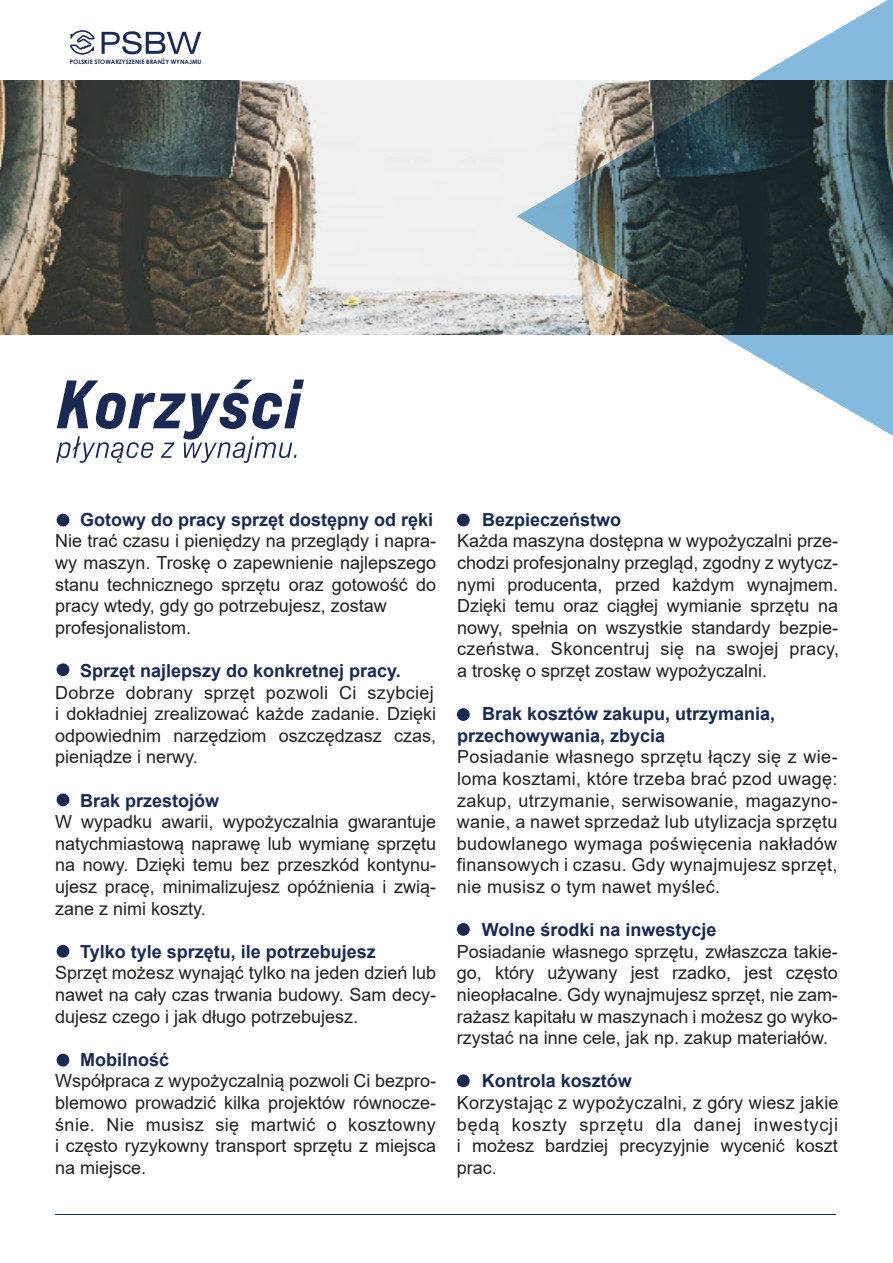
<style>
.page{position:relative;width:893px;height:1263px;background:#fff}
.page>*{position:absolute;margin:0;border:0;box-sizing:border-box;transform-origin:0 0}
.t1{font:18px/21.6px "Arial";color:#231f20;text-align:justify}
.t2{font:700 18px/21.6px "Arial";color:#192953}
.t3{font:700 6.15px "Century Gothic";color:#192953}
</style>
<div class="page">
<img style="left:1px;top:80px;width:516px;height:254px">
<svg style="left:70px;top:31px;width:25px;height:24px"></svg>
<svg style="left:102px;top:31px;width:99px;height:23px"></svg>
<div style="left:57px;top:514px;width:12px;height:12px;background:#192953;border-radius:50%"></div>
<div style="left:457px;top:514px;width:13px;height:12px;background:#192953;border-radius:50%"></div>
<div style="left:457px;top:708px;width:13px;height:13px;background:#192953;border-radius:50%"></div>
<div style="left:457px;top:923px;width:13px;height:13px;background:#192953;border-radius:50%"></div>
<div style="left:457px;top:1074px;width:13px;height:13px;background:#192953;border-radius:50%"></div>
<div style="left:57px;top:663px;width:12px;height:13px;background:#192953;border-radius:50%"></div>
<div style="left:57px;top:793px;width:12px;height:13px;background:#192953;border-radius:50%"></div>
<div style="left:57px;top:945px;width:12px;height:13px;background:#192953;border-radius:50%"></div>
<div style="left:57px;top:1054px;width:12px;height:12px;background:#192953;border-radius:50%"></div>
<svg style="left:56px;top:380px;width:248px;height:83px"></svg>
<hr style="left:55px;top:1214px;width:781px;height:1px;background:#192953">
<svg style="left:517px;top:0;width:376px;height:436px"></svg>
<p class="t3" style="left:70px;top:57px;width:133px">POLSKIE STOWARZYSZENIE BRANŻY WYNAJMU</p>
<p class="t2" style="left:80px;top:509px;width:355px">Gotowy do pracy sprzęt dostępny od ręki</p>
<p class="t1" style="left:55px;top:530px;width:383px;text-align:left">Nie trać czasu i pieniędzy na przeglądy i napra&shy;wy maszyn. Troskę o zapewnienie najlepszego stanu technicznego sprzętu oraz gotowość do pracy wtedy, gdy go potrzebujesz, zostaw profesjonalistom.</p>
<p class="t2" style="left:80px;top:660px;width:322px">Sprzęt najlepszy do konkretnej pracy.</p>
<p class="t1" style="left:55px;top:681px;width:383px">Dobrze dobrany sprzęt pozwoli Ci szybciej i dokładniej zrealizować każde zadanie. Dzięki odpowiednim narzędziom oszczędzasz czas, pieniądze i nerwy.</p>
<p class="t2" style="left:80px;top:790px;width:141px">Brak przestojów</p>
<p class="t1" style="left:55px;top:811px;width:383px">W wypadku awarii, wypożyczalnia gwarantuje natychmiastową naprawę lub wymianę sprzętu na nowy. Dzięki temu bez przeszkód kontynu&shy;ujesz pracę, minimalizujesz opóźnienia i zwią&shy;zane z nimi koszty.</p>
<p class="t2" style="left:80px;top:941px;width:297px">Tylko tyle sprzętu, ile potrzebujesz</p>
<p class="t1" style="left:55px;top:962px;width:383px">Sprzęt możesz wynająć tylko na jeden dzień lub nawet na cały czas trwania budowy. Sam decy&shy;dujesz czego i jak długo potrzebujesz.</p>
<p class="t2" style="left:80px;top:1049px;width:91px">Mobilność</p>
<p class="t1" style="left:55px;top:1070px;width:382px">Współpraca z wypożyczalnią pozwoli Ci bezpro&shy;blemowo prowadzić kilka projektów równocze&shy;śnie. Nie musisz się martwić o kosztowny i często ryzykowny transport sprzętu z miejsca na miejsce.</p>
<p class="t2" style="left:482px;top:509px;width:141px">Bezpieczeństwo</p>
<p class="t1" style="left:457px;top:530px;width:384px">Każda maszyna dostępna w wypożyczalni prze&shy;chodzi profesjonalny przegląd, zgodny z wytycz&shy;nymi producenta, przed każdym wynajmem.<br>Dzięki temu oraz ciągłej wymianie sprzętu na nowy, spełnia on wszystkie standardy bezpie&shy;czeństwa. Skoncentruj się na swojej pracy, a troskę o sprzęt zostaw wypożyczalni.</p>
<p class="t2" style="left:457px;top:703px;width:320px;text-indent:25px">Brak kosztów zakupu, utrzymania, przechowywania, zbycia</p>
<p class="t1" style="left:457px;top:746px;width:383px">Posiadanie własnego sprzętu łączy się z wie&shy;loma kosztami, które trzeba brać pzod uwagę: zakup, utrzymanie, serwisowanie, magazyno&shy;wanie, a nawet sprzedaż lub utylizacja sprzętu budowlanego wymaga poświęcenia nakładów finansowych i czasu. Gdy wynajmujesz sprzęt, nie musisz o tym nawet myśleć.</p>
<p class="t2" style="left:482px;top:919px;width:236px">Wolne środki na inwestycje</p>
<p class="t1" style="left:457px;top:940px;width:383px">Posiadanie własnego sprzętu, zwłaszcza takie&shy;go, który używany jest rzadko, jest często nieopłacalne. Gdy wynajmujesz sprzęt, nie zam&shy;rażasz kapitału w maszynach i możesz go wyko&shy;rzystać na inne cele, jak np. zakup materiałów.</p>
<p class="t2" style="left:482px;top:1070px;width:152px">Kontrola kosztów</p>
<p class="t1" style="left:457px;top:1092px;width:383px">Korzystając z wypożyczalni, z góry wiesz jakie będą koszty sprzętu dla danej inwestycji i możesz bardziej precyzyjnie wycenić koszt prac.</p>
</div>
